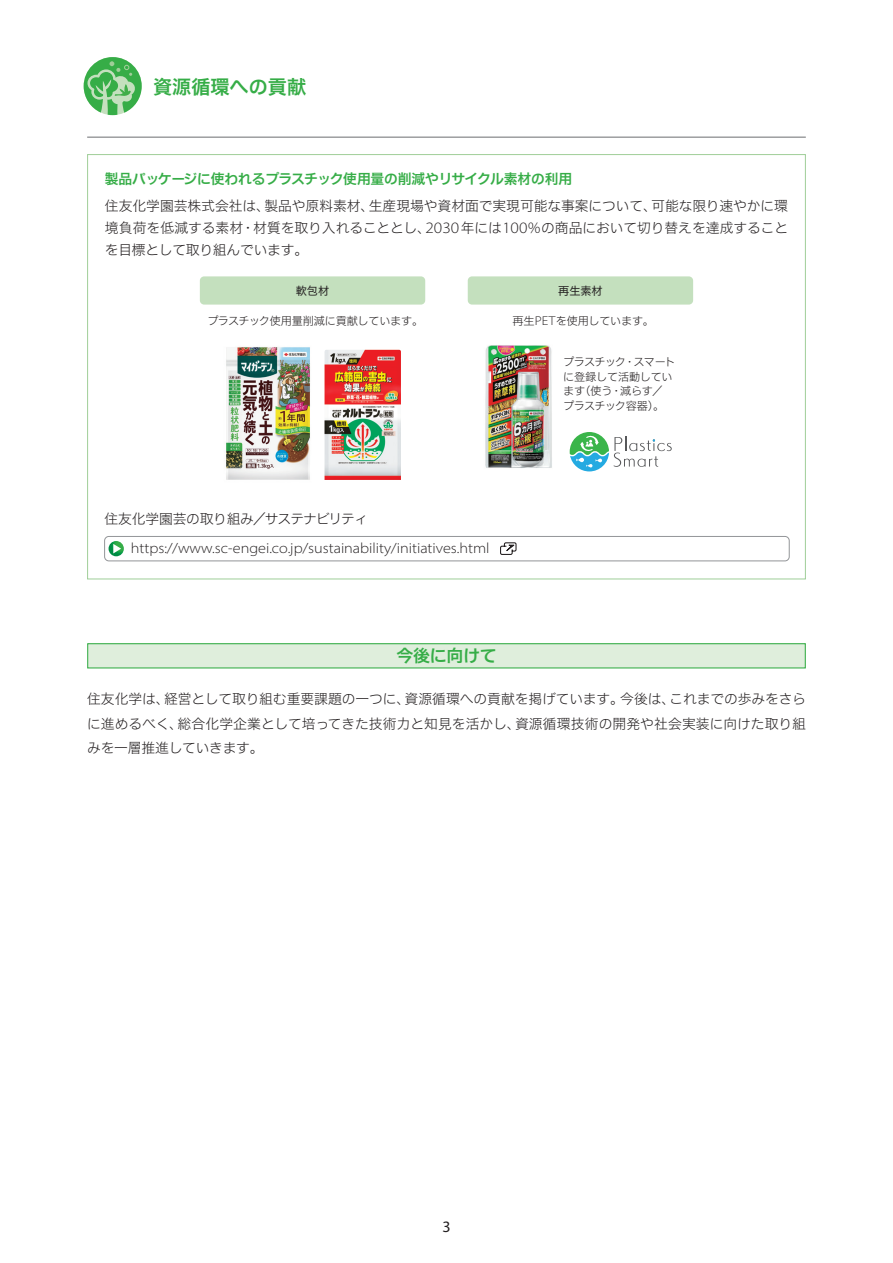
<style>
.page{position:relative;width:893px;height:1263px;background:#fff}
.page>*{position:absolute;margin:0;border:0;box-sizing:border-box;transform-origin:0 0}
.SDB大タイトル2nd{font:19.2px "Hira Kaku Std N W6";color:#36ad47}
.大見出し{font:16.95px "Hira Kaku Std N W6";color:#36ad47}
.t1{font:15.9px "Myriad Pro";color:#231f20}
.SDB_リンクURL_22{font:300 semi-expanded 14.7px "Myriad Pro";color:#231f20}
.本文{font:13.8px/22.4px "Hira Kaku Std N W2";color:#231f20;text-align:justify}
.本文-2{font:13.8px "Hira Kak ADK Std W6";letter-spacing:-.06em;color:#36ad47}
.表組_L{font:13.8px "Hira Kak ADK Std W2";letter-spacing:-.075em;color:#231f20}
.表組_L-2{font:11.1px/14.9px "Hira Kak ADK Std W2";letter-spacing:-.065em;color:#231f20}
.表組_L-3{font:11.1px "Hira Kak ADK Std W2";letter-spacing:-.03em;color:#231f20}
.表組_R{font:11.1px "Hira Kaku Std N W4";letter-spacing:-.01em;color:#231f20}
.s1{font-family:"Hira Kak ADK Std W6"}
.s2{font-family:"Hira Kaku Std N W6"}
.s3{font-family:"Hira Kak ADK Std W2"}
.s4{font-family:"Myriad Pro";font-weight:300;font-stretch:semi-expanded;font-size:15.9px}
.s5{font-family:"Hira Kaku Std N W2"}
.s6{font-family:"Myriad Pro";font-weight:300;font-stretch:semi-expanded;font-size:12.9px}
</style>
<div class="page">
<div style="left:88px;top:644px;width:717px;height:24px;background:#dfeedc"></div>
<div style="left:87px;top:643px;width:719px;height:25px;border:1px solid #36ad47"></div>
<div style="left:200px;top:276px;width:225px;height:29px;background:#c4e0be;border-radius:4px"></div>
<div style="left:468px;top:276px;width:225px;height:29px;background:#c4e0be;border-radius:4px"></div>
<svg style="left:570px;top:432px;width:102px;height:39px"></svg>
<img style="left:324px;top:349px;width:77px;height:131px">
<img style="left:226px;top:347px;width:84px;height:133px">
<img style="left:485px;top:345px;width:67px;height:123px">
<svg style="left:109px;top:541px;width:15px;height:15px"></svg>
<svg style="left:113px;top:544px;width:8px;height:9px"></svg>
<svg style="left:500px;top:542px;width:17px;height:13px"></svg>
<div style="left:104px;top:536px;width:686px;height:25px;border:1px solid #939598;border-radius:4px"></div>
<hr style="left:87px;top:137px;width:719px;height:1px;background:#6c6d70">
<svg style="left:84px;top:57px;width:58px;height:58px"></svg>
<p class="SDB大タイトル2nd" style="left:153px;top:72px;width:155px">資源循環<span class="s1">への</span>貢献</p>
<p class="本文-2" style="left:105px;top:170px;width:469px"><span class="s2">製品</span>パッケージに<span class="s2">使</span>われるプラスチック<span class="s2">使用量</span>の<span class="s2">削減</span>やリサイクル<span class="s2">素材</span>の<span class="s2">利用</span></p>
<p class="本文" style="left:105px;top:194px;width:685px">住友化学園芸株式会社<span class="s3">は</span>、製品<span class="s3">や</span>原料素材、生産現場<span class="s3">や</span>資材面<span class="s3">で</span>実現可能<span class="s3">な</span>事案<span class="s3">について</span>、可能<span class="s3">な</span>限<span class="s3">り</span>速<span class="s3">やかに</span>環境負荷<span class="s3">を</span>低減<span class="s3">する</span>素材・材質<span class="s3">を</span>取<span class="s3">り</span>入<span class="s3">れることとし</span>、<span class="s4">2030</span>年<span class="s3">には</span><span class="s4">100%</span><span class="s3">の</span>商品<span class="s3">において</span>切<span class="s3">り</span>替<span class="s3">えを</span>達成<span class="s3">することを</span>目標<span class="s3">として</span>取<span class="s3">り</span>組<span class="s3">んでいます</span>。</p>
<p class="表組_R" style="left:296px;top:282px;width:35px">軟包材</p>
<p class="表組_R" style="left:558px;top:282px;width:46px">再生素材</p>
<p class="表組_L-3" style="left:207px;top:314px;width:217px">プラスチック<span class="s5">使用量削減</span>に<span class="s5">貢献</span>しています<span class="s5">。</span></p>
<p class="表組_L-3" style="left:512px;top:314px;width:143px"><span class="s5">再生</span><span class="s6">PET</span>を<span class="s5">使用</span>しています<span class="s5">。</span></p>
<p class="表組_L-2" style="left:563px;top:354px;width:114px">プラスチック<span class="s5">・</span>スマートに<span class="s5">登録</span>して<span class="s5">活動</span>しています<span class="s5">（使</span>う<span class="s5">・減</span>らす<span class="s5">／</span>プラスチック<span class="s5">容器）。</span></p>
<p class="表組_L" style="left:105px;top:510px;width:265px"><span class="s5">住友化学園芸</span>の<span class="s5">取</span>り<span class="s5">組</span>み<span class="s5">／</span>サステナビリティ</p>
<p class="SDB_リンクURL_22" style="left:131px;top:539px;width:360px">https://www.sc-engei.co.jp/sustainability/initiatives.html</p>
<p class="大見出し" style="left:396px;top:643px;width:102px">今後<span class="s1">に</span>向<span class="s1">けて</span></p>
<p class="本文" style="left:87px;top:686px;width:720px;line-height:24.5px">住友化学<span class="s3">は</span>、経営<span class="s3">として</span>取<span class="s3">り</span>組<span class="s3">む</span>重要課題<span class="s3">の</span>一<span class="s3">つに</span>、資源循環<span class="s3">への</span>貢献<span class="s3">を</span>掲<span class="s3">げています</span>。今後<span class="s3">は</span>、<span class="s3">これまでの</span>歩<span class="s3">みをさらに</span>進<span class="s3">めるべく</span>、総合化学企業<span class="s3">として</span>培<span class="s3">ってきた</span>技術力<span class="s3">と</span>知見<span class="s3">を</span>活<span class="s3">かし</span>、資源循環技術<span class="s3">の</span>開発<span class="s3">や</span>社会実装<span class="s3">に</span>向<span class="s3">けた</span>取<span class="s3">り</span>組<span class="s3">みを</span>一層推進<span class="s3">していきます</span>。</p>
<p class="t1" style="left:442px;top:1216px;width:10px">3</p>
</div>
